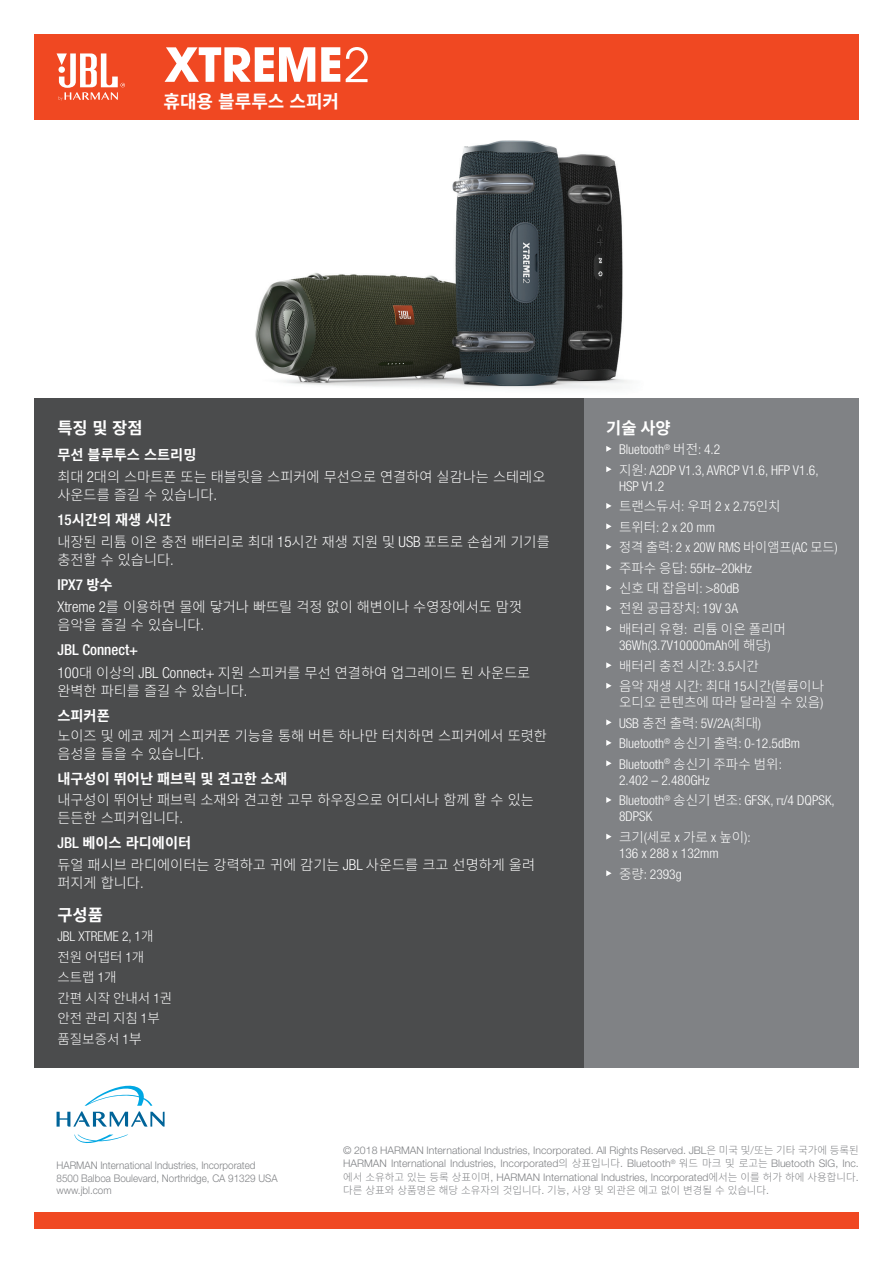
<style>
.page{position:relative;width:893px;height:1263px;background:#fff}
.page>*{position:absolute;margin:0;border:0;box-sizing:border-box;transform-origin:0 0}
.t1{font:700 18px "Noto Sans CJ Kkr";color:#fff}
.t2{font:700 16.5px "Noto Sans CJ Kkr";color:#fff}
.t3{font:500 condensed 15px "Helvetica Neue LT Pro";color:#fff}
.t4{font:300 14.25px/18px "Noto Sans CJ Kkr";color:#fff}
.t5{font:700 14.25px "Noto Sans CJ Kkr";color:#fff}
.t6{font:300 condensed 13.5px/20.4px "Helvetica Neue LT Pro";color:#fff}
.t7{font:300 13.5px/20.5px "Noto Sans CJ Kkr";color:#fff}
.t8{font:300 10.5px/13.5px "Helvetica Neue LT Pro";color:#808285;text-align:justify}
.t9{font:300 10.5px/12.6px "Helvetica Neue LT Pro";color:#808285;scale:.94 1}
.t10{font:300 10.5px "Noto Sans CJ Kkr";color:#808285}
.s1{font-weight:700}
.s2{font-family:"Helvetica Neue LT Pro";font-stretch:condensed;font-size:15px}
.s3{font-family:"Helvetica Neue LT Pro";font-weight:500;font-stretch:condensed;font-size:15px}
.s4{font-family:"Noto Sans CJ Kkr";font-weight:700;font-stretch:normal;font-size:14.25px}
.s5{font-family:"Noto Sans CJ Kkr";font-stretch:normal}
.s6{font-family:"Helvetica Neue LT Pro";font-stretch:condensed}
.s7{font-size:14.25px}
.s8{font-family:"Noto Sans CJ Kkr"}
.s9{font-family:"Helvetica Neue LT Pro"}
</style>
<div class="page">
<img style="left:208px;top:119px;width:476px;height:270px">
<div style="left:34px;top:34px;width:825px;height:85px;background:#f04822"></div>
<div style="left:34px;top:1213px;width:825px;height:16px;background:#f04822"></div>
<svg style="left:57px;top:53px;width:68px;height:48px"></svg>
<svg style="left:74px;top:1134px;width:54px;height:9px"></svg>
<svg style="left:57px;top:1085px;width:108px;height:42px"></svg>
<div style="left:584px;top:398px;width:275px;height:669px;background:#808285"></div>
<svg style="left:606px;top:446px;width:6px;height:6px"></svg>
<svg style="left:606px;top:466px;width:6px;height:6px"></svg>
<svg style="left:606px;top:503px;width:6px;height:6px"></svg>
<svg style="left:606px;top:523px;width:6px;height:6px"></svg>
<svg style="left:606px;top:544px;width:6px;height:6px"></svg>
<svg style="left:606px;top:564px;width:6px;height:6px"></svg>
<svg style="left:606px;top:585px;width:6px;height:6px"></svg>
<svg style="left:606px;top:605px;width:6px;height:6px"></svg>
<svg style="left:606px;top:626px;width:6px;height:6px"></svg>
<svg style="left:606px;top:662px;width:6px;height:6px"></svg>
<svg style="left:606px;top:683px;width:6px;height:6px"></svg>
<svg style="left:606px;top:719px;width:6px;height:6px"></svg>
<svg style="left:606px;top:740px;width:6px;height:6px"></svg>
<svg style="left:606px;top:760px;width:6px;height:6px"></svg>
<svg style="left:606px;top:797px;width:6px;height:6px"></svg>
<svg style="left:606px;top:834px;width:6px;height:5px"></svg>
<svg style="left:606px;top:870px;width:6px;height:6px"></svg>
<div style="left:34px;top:398px;width:550px;height:669px;background:#4b4c4d"></div>
<svg style="left:165px;top:47px;width:150px;height:35px"></svg>
<svg style="left:321px;top:47px;width:19px;height:35px"></svg>
<svg style="left:346px;top:47px;width:22px;height:35px"></svg>
<p class="t1" style="left:163px;top:91px;width:177px">휴대용 블루투스 스피커</p>
<p class="t2" style="left:57px;top:419px;width:87px">특징 및 장점</p>
<p class="t4" style="left:57px;top:443px;width:490px;line-height:22.2px"><span class="s1">무선 블루투스 스트리밍<br></span>최대 <span class="s2">2</span>대의 스마트폰 또는 태블릿을 스피커에 무선으로 연결하여 실감나는 스테레오</p>
<p class="t4" style="left:57px;top:482px;width:161px;line-height:25px">사운드를 즐길 수 있습니다<span class="s2">.<br></span><span class="s3">15</span><span class="s1">시간의 재생 시간</span></p>
<p class="t4" style="left:57px;top:533px;width:494px">내장된 리튬 이온 충전 배터리로 최대 <span class="s2">15</span>시간 재생 지원 및 <span class="s2">USB</span> 포트로 손쉽게 기기를 충전할 수 있습니다<span class="s2">.</span></p>
<p class="t3" style="left:57px;top:576px;width:57px">IPX7 <span class="s4">방수</span></p>
<p class="t4" style="left:57px;top:598px;width:466px"><span class="s2">Xtreme 2</span>를 이용하면 물에 닿거나 빠뜨릴 걱정 없이 해변이나 수영장에서도 맘껏 음악을 즐길 수 있습니다<span class="s2">.</span></p>
<p class="t3" style="left:57px;top:641px;width:82px">JBL Connect+</p>
<p class="t4" style="left:57px;top:664px;width:474px"><span class="s2">100</span>대 이상의 <span class="s2">JBL Connect+</span> 지원 스피커를 무선 연결하여 업그레이드 된 사운드로 완벽한 파티를 즐길 수 있습니다<span class="s2">.</span></p>
<p class="t5" style="left:57px;top:707px;width:54px">스피커폰</p>
<p class="t4" style="left:57px;top:727px;width:491px">노이즈 및 에코 제거 스피커폰 기능을 통해 버튼 하나만 터치하면 스피커에서 또렷한 음성을 들을 수 있습니다<span class="s2">.</span></p>
<p class="t5" style="left:57px;top:771px;width:231px">내구성이 뛰어난 패브릭 및 견고한 소재</p>
<p class="t4" style="left:57px;top:791px;width:478px">내구성이 뛰어난 패브릭 소재와 견고한 고무 하우징으로 어디서나 함께 할 수 있는 든든한 스피커입니다<span class="s2">.</span></p>
<p class="t4" style="left:57px;top:832px;width:479px;line-height:22.2px"><span class="s3">JBL</span> <span class="s1">베이스 라디에이터<br></span>듀얼 패시브 라디에이터는 강력하고 귀에 감기는 <span class="s2">JBL</span> 사운드를 크고 선명하게 울려</p>
<p class="t4" style="left:57px;top:874px;width:88px">퍼지게 합니다<span class="s2">.</span></p>
<p class="t2" style="left:57px;top:905px;width:47px">구성품</p>
<p class="t6" style="left:57px;top:926px;width:98px">JBL XTREME 2, 1<span class="s5">개</span></p>
<p class="t7" style="left:57px;top:947px;width:116px">전원 어댑터 <span class="s6">1</span>개 스트랩 <span class="s6">1</span>개<br>간편 시작 안내서 <span class="s6">1</span>권 안전 관리 지침 <span class="s6">1</span>부 품질보증서 <span class="s6">1</span><span class="s7">부</span></p>
<p class="t2" style="left:606px;top:418px;width:66px">기술 사양</p>
<p class="t6" style="left:619px;top:439px;width:201px">Bluetooth<sup>®</sup> <span class="s5">버전</span>: 4.2<br><span class="s5">지원</span>: A2DP V1.3, AVRCP V1.6, HFP V1.6,</p>
<p class="t6" style="left:619px;top:476px;width:47px">HSP V1.2</p>
<p class="t7" style="left:619px;top:496px;width:163px">트랜스듀서<span class="s6">:</span> 우퍼 <span class="s6">2 x 2.75</span>인치</p>
<p class="t6" style="left:619px;top:517px;width:220px"><span class="s5">트위터</span>: 2 x 20 mm<br><span class="s5">정격 출력</span>: 2 x 20W RMS <span class="s5">바이앰프</span>(AC <span class="s5">모드</span>) <span class="s5">주파수 응답</span>: 55Hz–20kHz</p>
<p class="t7" style="left:619px;top:578px;width:169px">신호 대 잡음비<span class="s6">: &gt;80dB<br></span>전원 공급장치<span class="s6">: 19V 3A<br></span>배터리 유형<span class="s6">:</span> 리튬 이온 폴리머</p>
<p class="t6" style="left:619px;top:635px;width:153px">36Wh(3.7V10000mAh<span class="s5">에 해당</span>)</p>
<p class="t7" style="left:619px;top:656px;width:207px">배터리 충전 시간<span class="s6">: 3.5</span>시간<br>음악 재생 시간<span class="s6">:</span> 최대 <span class="s6">15</span>시간<span class="s6">(</span>볼륨이나</p>
<p class="t7" style="left:619px;top:692px;width:206px">오디오 콘텐츠에 따라 달라질 수 있음<span class="s6">)</span></p>
<p class="t6" style="left:619px;top:713px;width:183px">USB <span class="s5">충전 출력</span>: 5V/2A(<span class="s5">최대</span>)<br>Bluetooth<sup>®</sup> <span class="s5">송신기 출력</span>: 0-12.5dBm<br>Bluetooth<sup>®</sup> <span class="s5">송신기 주파수 범위</span>:</p>
<p class="t6" style="left:619px;top:770px;width:217px">2.402 – 2.480GHz<br>Bluetooth<sup>®</sup> <span class="s5">송신기 변조</span>: GFSK, π/4 DQPSK,</p>
<p class="t6" style="left:619px;top:806px;width:35px">8DPSK</p>
<p class="t7" style="left:619px;top:827px;width:133px">크기<span class="s6">(</span>세로 <span class="s6">x</span> 가로 <span class="s6">x</span> 높이<span class="s6">):</span></p>
<p class="t6" style="left:619px;top:843px;width:101px">136 x 288 x 132mm <span class="s5">중량</span>: 2393g</p>
<p class="t9" style="left:57px;top:1159px;width:237px">HARMAN International Industries, Incorporated<br>8500 Balboa Boulevard, Northridge, CA 91329 USA www.jbl.com</p>
<p class="t8" style="left:343px;top:1143px;width:517px">© 2018 HARMAN International Industries, Incorporated. All Rights Reserved. JBL<span class="s8">은 미국 및</span>/<span class="s8">또는 기타 국가에 등록된 </span>HARMAN International Industries, Incorporated<span class="s8">의 상표입니다</span>. Bluetooth<sup>®</sup> <span class="s8">워드 마크 및 로고는</span> Bluetooth SIG, Inc. <span class="s8">에서 소유하고 있는 등록 상표이며</span>, HARMAN International Industries, Incorporated<span class="s8">에서는 이를 허가 하에 사용합니다</span>.</p>
<p class="t10" style="left:343px;top:1184px;width:428px">다른 상표와 상품명은 해당 소유자의 것입니다<span class="s9">.</span> 기능<span class="s9">,</span> 사양 및 외관은 예고 없이 변경될 수 있습니다<span class="s9">.</span></p>
</div>
